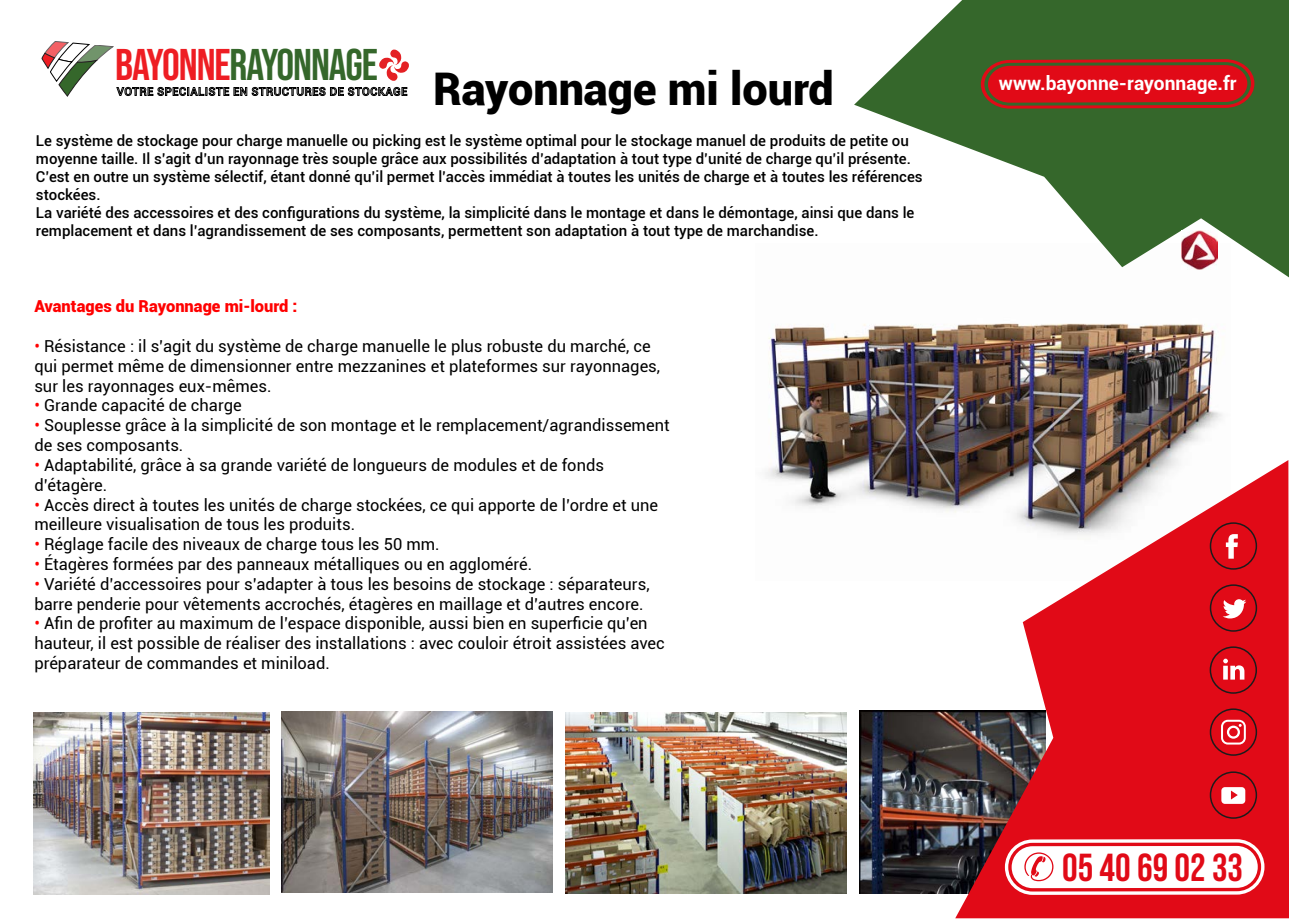
<style>
.page{position:relative;width:1289px;height:919px;background:#fff}
.page>*{position:absolute;margin:0;border:0;box-sizing:border-box;transform-origin:0 0}
.t1{font:900 45px "Roboto";color:#000}
.t2{font:44.4px "Bebas Neue";letter-spacing:-.025em;color:#35672b}
.t3{font:39px "Bebas Neue";color:#e10a17}
.t4{font:700 19.2px "Roboto";letter-spacing:-.005em;color:#fff}
.t5{font:16.5px/19.8px "Roboto";color:#000}
.t6{font:900 16.5px "Roboto";color:#f00}
.t7{font:500 15px/18px "Roboto";color:#000}
.s1{color:#ee1d23}
.s2{color:#f00}
</style>
<div class="page">
<img style="left:765px;top:323px;width:457px;height:189px">
<img style="left:566px;top:712px;width:280px;height:181px">
<img style="left:859px;top:710px;width:96px;height:183px">
<img style="left:34px;top:712px;width:235px;height:181px">
<img style="left:282px;top:711px;width:271px;height:181px">
<svg style="left:955px;top:460px;width:333px;height:458px;fill:#e10a17"></svg>
<svg style="left:854px;top:0;width:434px;height:277px;fill:#35672b"></svg>
<svg style="left:42px;top:41px;width:367px;height:56px"></svg>
<svg style="left:980px;top:59px;width:274px;height:50px;background:#bf1c1a"></svg>
<div style="left:1209px;top:522px;width:47px;height:47px;border:2px solid #1c1c1c;border-radius:50%"></div>
<svg style="left:1225px;top:534px;width:12px;height:24px"></svg>
<div style="left:1209px;top:584px;width:48px;height:47px;border:2px solid #1c1c1c;border-radius:50%"></div>
<svg style="left:1222px;top:599px;width:24px;height:19px"></svg>
<div style="left:1209px;top:708px;width:47px;height:47px;border:2px solid #1c1c1c;border-radius:50%"></div>
<svg style="left:1220px;top:719px;width:25px;height:25px"></svg>
<div style="left:1209px;top:646px;width:47px;height:47px;border:2px solid #1c1c1c;border-radius:50%"></div>
<svg style="left:1223px;top:658px;width:21px;height:21px"></svg>
<div style="left:1209px;top:771px;width:47px;height:47px;border:2px solid #1c1c1c;border-radius:50%"></div>
<svg style="left:1221px;top:787px;width:24px;height:16px"></svg>
<svg style="left:1004px;top:839px;width:260px;height:55px"></svg>
<img style="left:1181px;top:230px;width:35px;height:39px">
<h2 class="t2" style="left:115px;top:40px;width:264px"><span class="s1">BAYONNE</span>RAYONNAGE</h2>
<h1 class="t1" style="left:433px;top:57px;width:402px">Rayonnage mi lourd</h1>
<p class="t7" style="left:36px;top:131px;width:888px">Le système de stockage pour charge manuelle ou picking est le système optimal pour le stockage manuel de produits de petite ou moyenne taille. Il s’agit d’un rayonnage très souple grâce aux possibilités d’adaptation à tout type d’unité de charge qu’il présente.<br>C’est en outre un système sélectif, étant donné qu’il permet l’accès immédiat à toutes les unités de charge et à toutes les références stockées.<br>La variété des accessoires et des configurations du système, la simplicité dans le montage et dans le démontage, ainsi que dans le remplacement et dans l’agrandissement de ses composants, permettent son adaptation à tout type de marchandise.</p>
<p class="t6" style="left:34px;top:295px;width:265px">Avantages du Rayonnage mi-lourd :</p>
<p class="t5" style="left:34px;top:335px;width:627px"><span class="s2">•</span> Résistance : il s’agit du système de charge manuelle le plus robuste du marché, ce qui permet même de dimensionner entre mezzanines et plateformes sur rayonnages, sur les rayonnages eux-mêmes.</p>
<p class="t5" style="left:34px;top:395px;width:209px"><span class="s2">•</span> Grande capacité de charge</p>
<p class="t5" style="left:34px;top:415px;width:636px"><span class="s2">•</span> Souplesse grâce à la simplicité de son montage et le remplacement/agrandissement de ses composants.</p>
<p class="t5" style="left:34px;top:454px;width:571px"><span class="s2">•</span> Adaptabilité, grâce à sa grande variété de longueurs de modules et de fonds d’étagère.</p>
<p class="t5" style="left:34px;top:494px;width:625px"><span class="s2">•</span> Accès direct à toutes les unités de charge stockées, ce qui apporte de l’ordre et une meilleure visualisation de tous les produits.</p>
<p class="t5" style="left:34px;top:533px;width:407px"><span class="s2">•</span> Réglage facile des niveaux de charge tous les 50 mm.</p>
<p class="t5" style="left:34px;top:553px;width:499px"><span class="s2">•</span> Étagères formées par des panneaux métalliques ou en aggloméré.</p>
<p class="t5" style="left:34px;top:573px;width:617px"><span class="s2">•</span> Variété d’accessoires pour s’adapter à tous les besoins de stockage : séparateurs, barre penderie pour vêtements accrochés, étagères en maillage et d’autres encore.</p>
<p class="t5" style="left:34px;top:613px;width:632px"><span class="s2">•</span> Afin de profiter au maximum de l’espace disponible, aussi bien en superficie qu’en hauteur, il est possible de réaliser des installations : avec couloir étroit assistées avec préparateur de commandes et miniload.</p>
<p class="t4" style="left:998px;top:70px;width:239px">www.bayonne-rayonnage.fr</p>
<h3 class="t3" style="left:1062px;top:845px;width:182px">05 40 69 02 33</h3>
</div>
